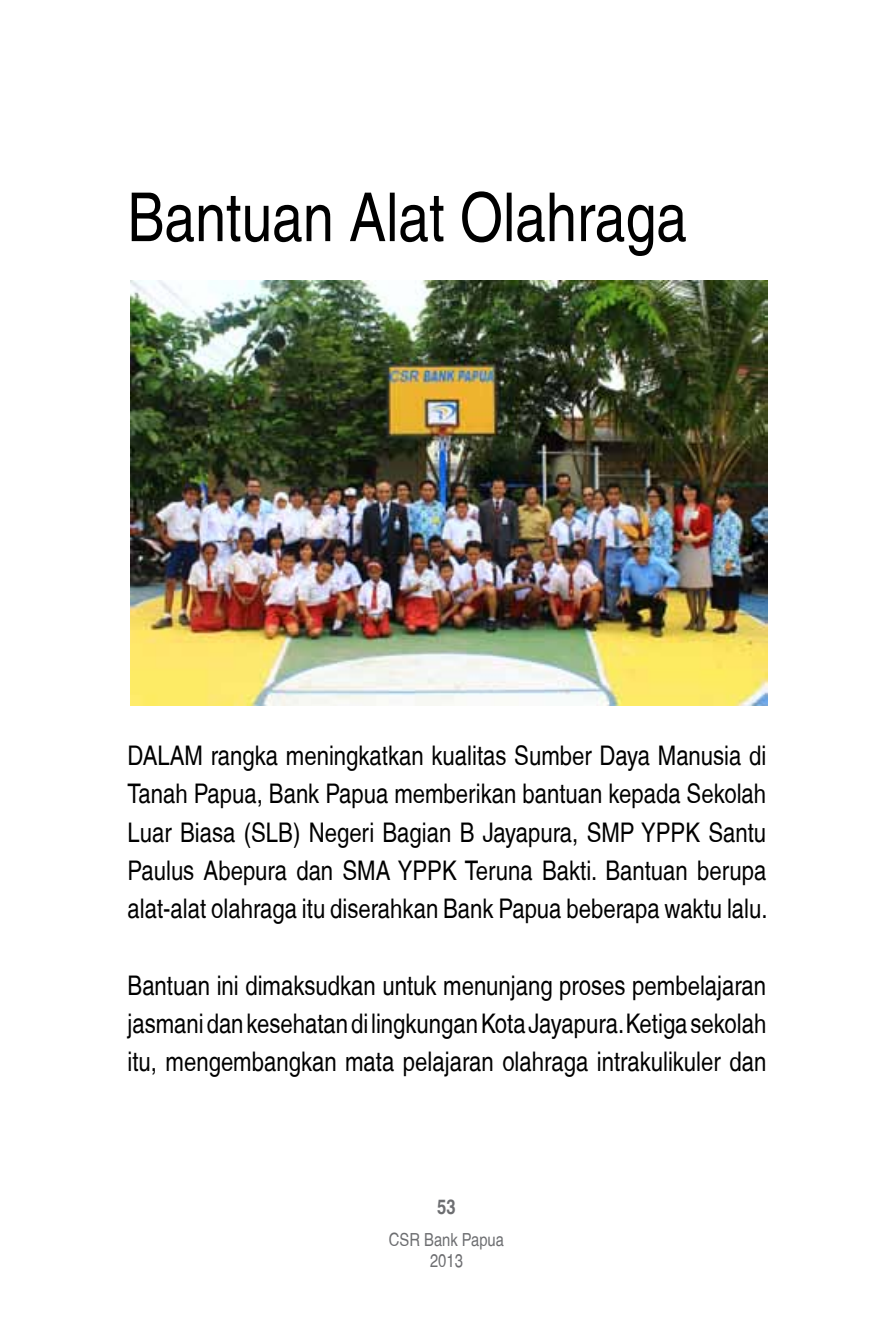
<style>
.page{position:relative;width:893px;height:1340px;background:#fff}
.page>*{position:absolute;margin:0;border:0;box-sizing:border-box;transform-origin:0 0}
.t1{font:condensed 67.5px "Helvetica";color:#000}
.t2{font:condensed 27px/38.2px "Helvetica";color:#000;text-align:justify}
.t3{font:700 condensed 20.25px "Helvetica";color:#6d6e71}
.t4{font:condensed 18px/21.6px "Helvetica";color:#6d6e71;text-align:center}
</style>
<div class="page">
<img style="left:130px;top:281px;width:637px;height:424px">
<h1 class="t1" style="left:128px;top:178px;width:561px">Bantuan Alat Olahraga</h1>
<p class="t2" style="left:128px;top:736px;width:642px">DALAM rangka meningkatkan kualitas Sumber Daya Manusia di Tanah Papua, Bank Papua memberikan bantuan kepada Sekolah Luar Biasa (SLB) Negeri Bagian B Jayapura, SMP YPPK Santu Paulus Abepura dan SMA YPPK Teruna Bakti. Bantuan berupa alat-alat olahraga itu diserahkan Bank Papua beberapa waktu lalu.</p>
<p class="t2" style="left:128px;top:966px;width:640px">Bantuan ini dimaksudkan untuk menunjang proses pembelajaran jasmani dan kesehatan di lingkungan Kota Jayapura. Ketiga sekolah itu, mengembangkan mata pelajaran olahraga intrakulikuler dan</p>
<p class="t3" style="left:437px;top:1194px;width:20px">53</p>
<p class="t4" style="left:389px;top:1228px;width:117px">CSR Bank Papua<br>2013</p>
</div>
